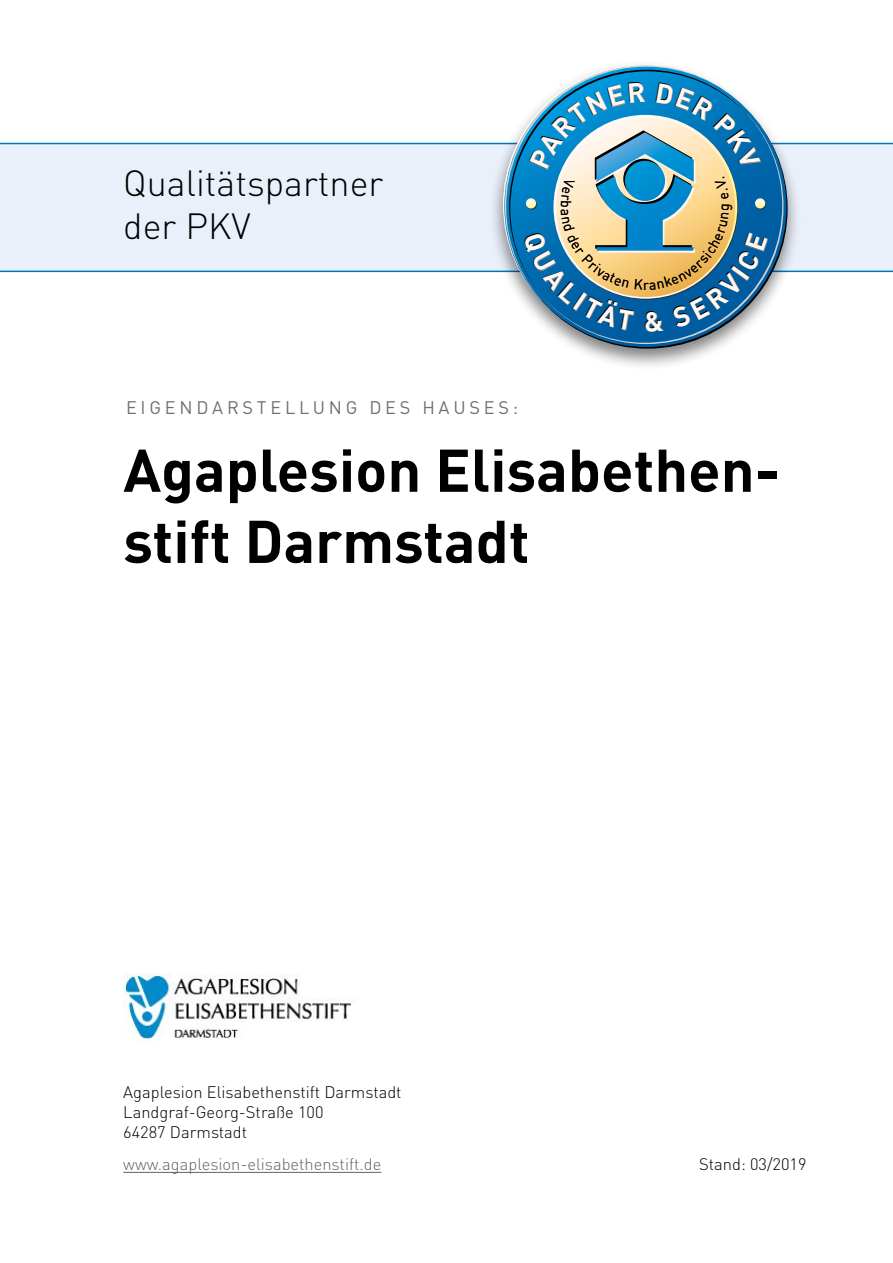
<style>
.page{position:relative;width:893px;height:1263px;background:#fff}
.page>*{position:absolute;margin:0;border:0;box-sizing:border-box;transform-origin:0 0}
.t1{font:700 59.25px/71.1px "DINOT";color:#000}
.t2{font:300 36px/43.2px "DINOT";color:#000}
.t3{font:18px "DINOT";letter-spacing:.21em;color:#706f6f}
.t4{font:300 16.5px/19.8px "DINOT";color:#000}
.t5{font:300 16.5px "DINOT";color:#646363}
</style>
<div class="page">
<hr style="left:123px;top:1172px;width:258px;height:1px;background:#646363">
<div style="left:0;top:143px;width:893px;height:129px;background:#eaf0fa"></div>
<div style="left:489px;top:59px;width:312px;height:312px;background:#000;opacity:.5"></div>
<svg style="left:506px;top:67px;width:280px;height:280px"></svg>
<img style="left:123px;top:973px;width:228px;height:66px">
<svg style="left:522px;top:82px;width:246px;height:250px"></svg>
<h2 class="t2" style="left:123px;top:160px;width:261px">Qualitätspartner der PKV</h2>
<p class="t3" style="left:126px;top:395px;width:393px">EIGENDARSTELLUNG DES HAUSES:</p>
<h1 class="t1" style="left:123px;top:432px;width:658px">Agaplesion Elisabethen&shy;stift Darmstadt</h1>
<p class="t4" style="left:123px;top:1081px;width:280px">Agaplesion Elisabethenstift Darmstadt<br>Landgraf-Georg-Straße 100<br>64287 Darmstadt</p>
<p class="t5" style="left:123px;top:1153px;width:259px">www.agaplesion-elisabethenstift.de</p>
<p class="t4" style="left:699px;top:1153px;width:109px">Stand: 03/2019</p>
</div>
